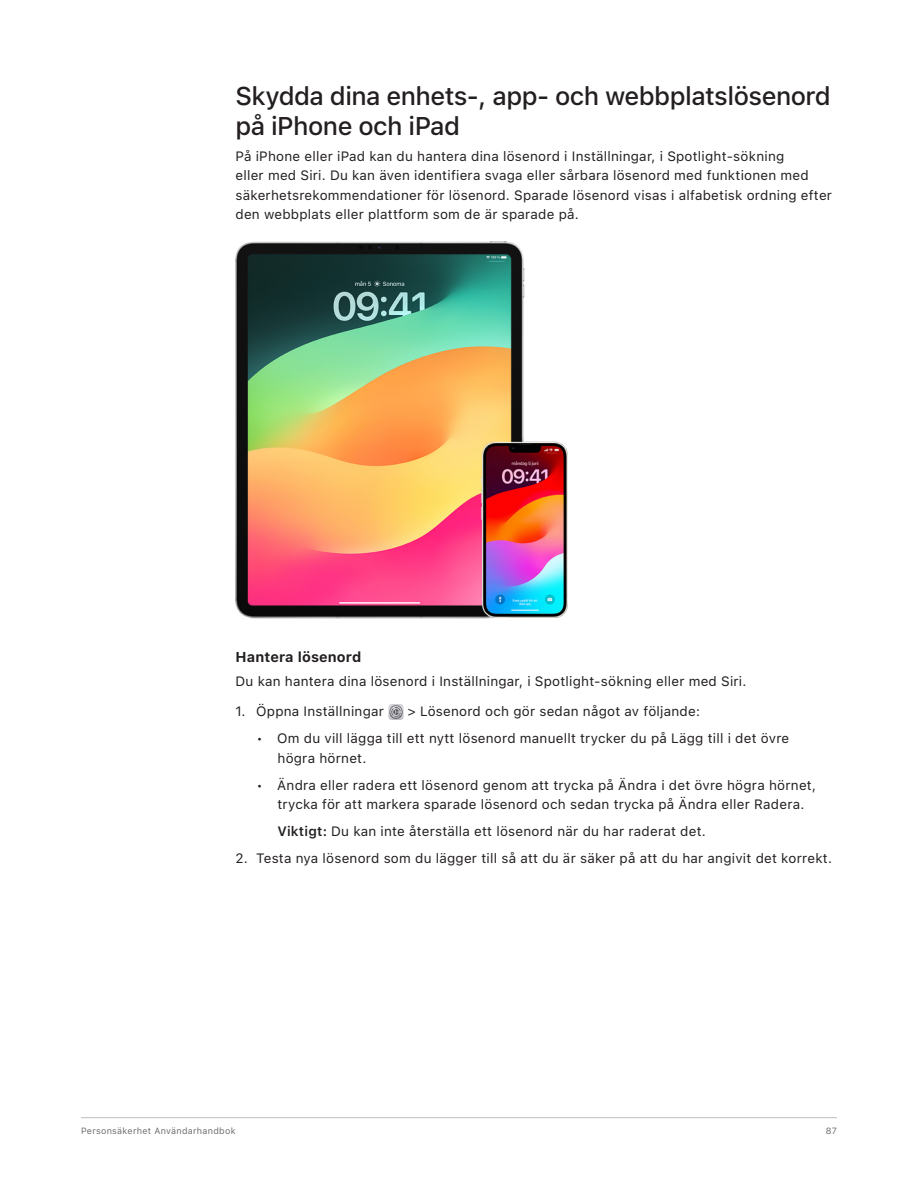
<style>
.page{position:relative;width:918px;height:1188px;background:#fff}
.page>*{position:absolute;margin:0;border:0;box-sizing:border-box;transform-origin:0 0}
.t1{font:500 25.5px/30px "SF Pro Text";letter-spacing:-.02em;color:#231f20}
.Task_Heading{font:700 14.25px "SF Pro Text";letter-spacing:.01em;color:#231f20}
.Body{font:13.5px/19.5px "SF Pro Text";letter-spacing:.015em;color:#231f20}
.Bullet_Body_Level_2{font:13.5px "SF Pro Text";letter-spacing:.015em;color:#231f20}
.t2{font:9px "SF Pro Text";letter-spacing:.035em;color:#6c6d70}
.s1{font-weight:600}
</style>
<div class="page">
<hr style="left:81px;top:1117px;width:756px;height:1px;background:#bcbdc0">
<img style="left:236px;top:242px;width:332px;height:377px">
<img style="left:388px;top:705px;width:15px;height:14px">
<h2 class="t1" style="left:236px;top:81px;width:597px">Skydda dina enhets-, app- och webbplatslösenord på iPhone och iPad</h2>
<p class="Body" style="left:236px;top:146px;width:598px">På iPhone eller iPad kan du hantera dina lösenord i Inställningar, i Spotlight-sökning<br>eller med Siri. Du kan även identifiera svaga eller sårbara lösenord med funktionen med säkerhetsrekommendationer för lösenord. Sparade lösenord visas i alfabetisk ordning efter den webbplats eller plattform som de är sparade på.</p>
<p class="Task_Heading" style="left:236px;top:649px;width:127px">Hantera lösenord</p>
<p class="Body" style="left:236px;top:672px;width:513px">Du kan hantera dina lösenord i Inställningar, i Spotlight-sökning eller med Siri.</p>
<p class="Body" style="left:236px;top:702px;width:150px">1. Öppna Inställningar</p>
<p class="Body" style="left:407px;top:702px;width:294px">&gt; Lösenord och gör sedan något av följande:</p>
<p class="Body" style="left:278px;top:729px;width:513px;text-indent:-21px">• Om du vill lägga till ett nytt lösenord manuellt trycker du på Lägg till i det övre högra hörnet.</p>
<p class="Body" style="left:278px;top:775px;width:540px;text-indent:-21px">• Ändra eller radera ett lösenord genom att trycka på Ändra i det övre högra hörnet, trycka för att markera sparade lösenord och sedan trycka på Ändra eller Radera.</p>
<p class="Bullet_Body_Level_2" style="left:277px;top:823px;width:430px"><span class="s1">Viktigt:</span> Du kan inte återställa ett lösenord när du har raderat det.</p>
<p class="Body" style="left:236px;top:849px;width:598px">2. Testa nya lösenord som du lägger till så att du är säker på att du har angivit det korrekt.</p>
<p class="t2" style="left:81px;top:1125px;width:156px">Personsäkerhet Användarhandbok</p>
<p class="t2" style="left:826px;top:1125px;width:13px">87</p>
</div>
